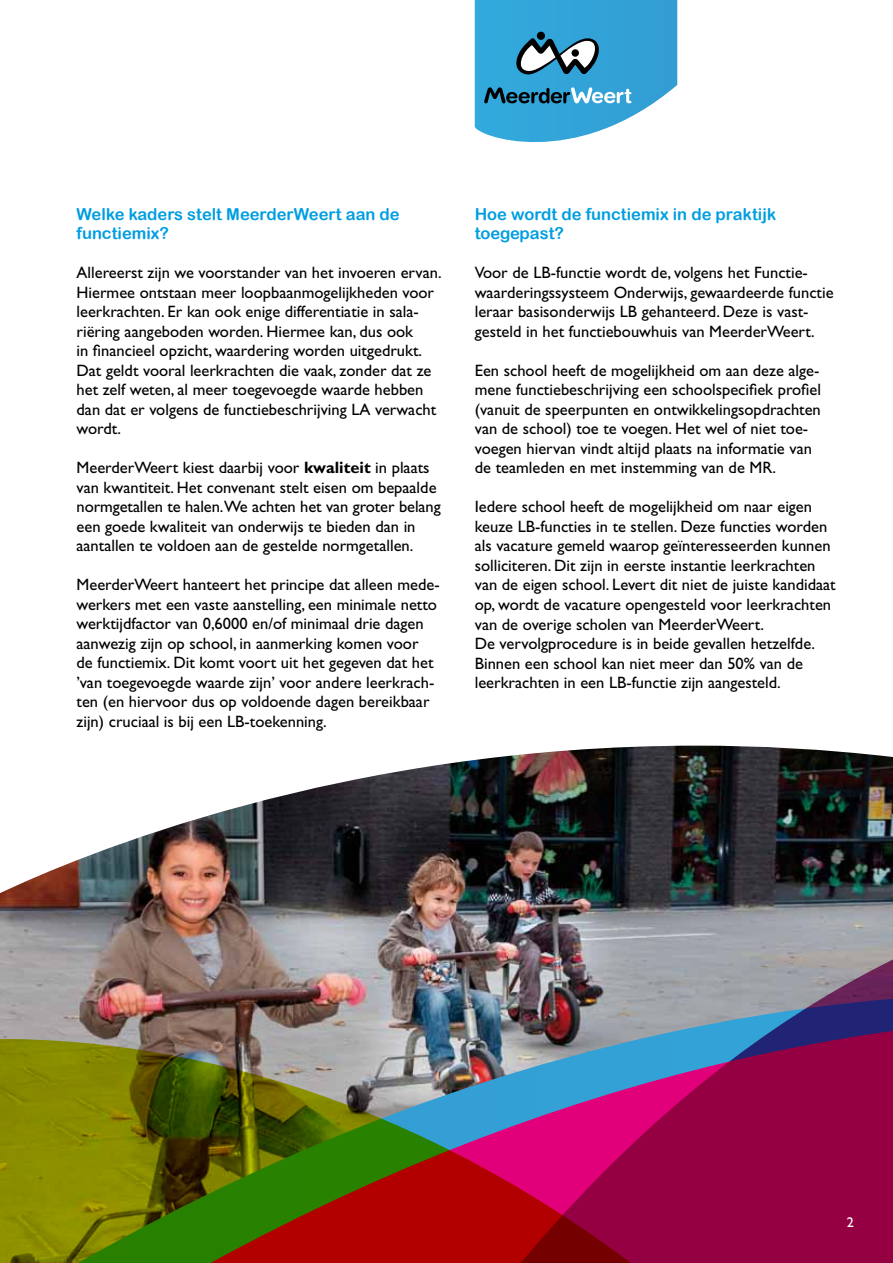
<style>
.page{position:relative;width:893px;height:1263px;background:#fff}
.page>*{position:absolute;margin:0;border:0;box-sizing:border-box;transform-origin:0 0}
.t1{font:16.5px/19.5px "Gill Sans";color:#000}
.t2{font:16.5px/19.5px "Arial Rounded MT Bold";color:#009ee0}
.t3{font:14.25px "Gill Sans";color:#fff}
.s1{font-weight:700}
</style>
<div class="page">
<img style="left:0;top:746px;width:893px;height:291px">
<svg style="left:475px;top:0;width:202px;height:143px;background:#4fa8d1"></svg>
<img style="left:133px;top:829px;width:760px;height:208px">
<svg style="left:0;top:1037px;width:511px;height:226px;background:#746622"></svg>
<svg style="left:511px;top:872px;width:382px;height:391px;background:#863e6a"></svg>
<p class="t2" style="left:77px;top:204px;width:325px">Welke kaders stelt MeerderWeert aan de functiemix?</p>
<p class="t1" style="left:77px;top:263px;width:367px">Allereerst zijn we voorstander van het invoeren ervan.<br>Hiermee ontstaan meer loopbaanmogelijkheden voor leerkrachten. Er kan ook enige differentiatie in sala&shy;riëring aangeboden worden. Hiermee kan, dus ook<br>in financieel opzicht, waardering worden uitgedrukt.<br>Dat geldt vooral leerkrachten die vaak, zonder dat ze het zelf weten, al meer toegevoegde waarde hebben dan dat er volgens de functiebeschrijving LA verwacht wordt.</p>
<p class="t1" style="left:77px;top:458px;width:366px">MeerderWeert kiest daarbij voor <span class="s1">kwaliteit</span> in plaats van kwantiteit. Het convenant stelt eisen om bepaalde normgetallen te halen.We achten het van groter belang een goede kwaliteit van onderwijs te bieden dan in aantallen te voldoen aan de gestelde normgetallen.</p>
<p class="t1" style="left:77px;top:575px;width:365px">MeerderWeert hanteert het principe dat alleen mede&shy;werkers met een vaste aanstelling, een minimale netto werktijdfactor van 0,6000 en/of minimaal drie dagen aanwezig zijn op school, in aanmerking komen voor<br>de functiemix. Dit komt voort uit het gegeven dat het ’van toegevoegde waarde zijn’ voor andere leerkrach&shy;ten (en hiervoor dus op voldoende dagen bereikbaar zijn) cruciaal is bij een LB-toekenning.</p>
<p class="t2" style="left:475px;top:204px;width:303px">Hoe wordt de functiemix in de praktijk toegepast?</p>
<p class="t1" style="left:475px;top:263px;width:360px">Voor de LB-functie wordt de, volgens het Functie&shy;waarderingssysteem Onderwijs, gewaardeerde functie leraar basisonderwijs LB gehanteerd. Deze is vast&shy;gesteld in het functiebouwhuis van MeerderWeert.</p>
<p class="t1" style="left:475px;top:361px;width:348px">Een school heeft de mogelijkheid om aan deze alge&shy;mene functiebeschrijving een schoolspecifiek profiel (vanuit de speerpunten en ontwikkelingsopdrachten van de school) toe te voegen. Het wel of niet toe&shy;voegen hiervan vindt altijd plaats na informatie van de teamleden en met instemming van de MR.</p>
<p class="t1" style="left:475px;top:497px;width:362px">Iedere school heeft de mogelijkheid om naar eigen keuze LB-functies in te stellen. Deze functies worden als vacature gemeld waarop geïnteresseerden kunnen solliciteren. Dit zijn in eerste instantie leerkrachten van de eigen school. Levert dit niet de juiste kandidaat op, wordt de vacature opengesteld voor leerkrachten van de overige scholen van MeerderWeert.<br>De vervolgprocedure is in beide gevallen hetzelfde.<br>Binnen een school kan niet meer dan 50% van de leerkrachten in een LB-functie zijn aangesteld.</p>
<p class="t3" style="left:847px;top:1214px;width:9px">2</p>
</div>
